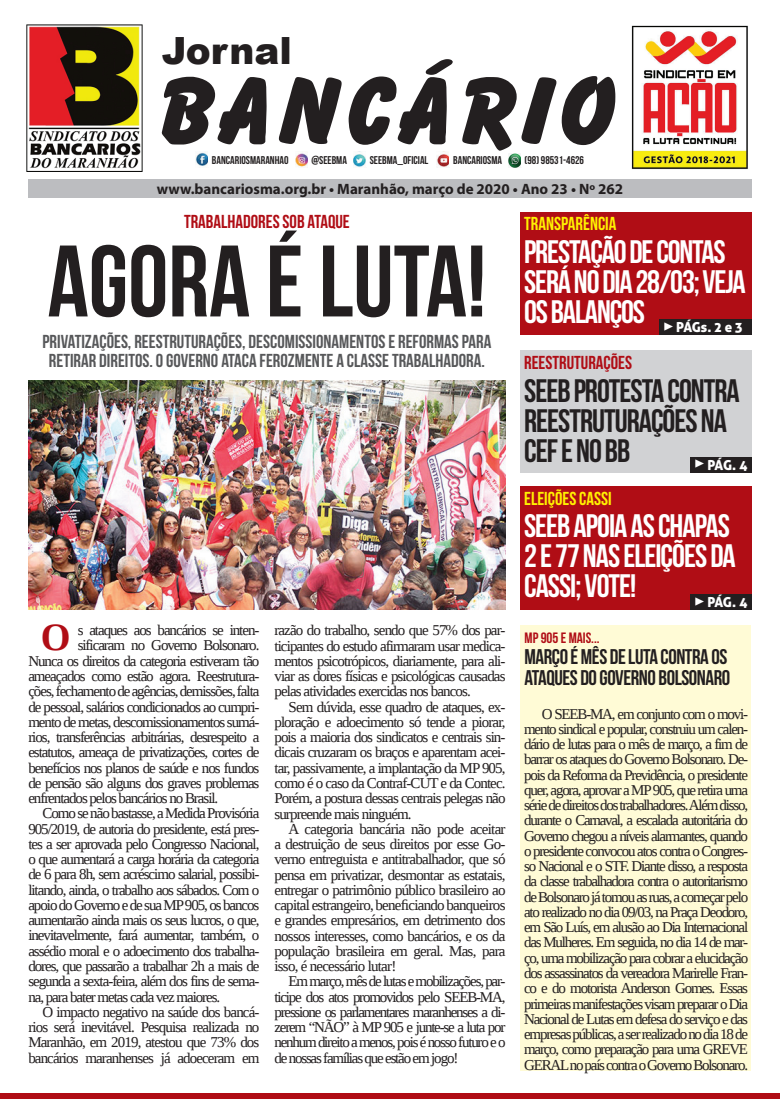
<style>
.page{position:relative;width:780px;height:1099px;background:#fff}
.page>*{position:absolute;margin:0;border:0;box-sizing:border-box;transform-origin:0 0}
.t1{font:101.25px "Bebas Neue";color:#231f20}
.t2{font:700 38.25px "Liberation Serif";color:#b00d15}
.t3{font:900 37.5px "Arial";color:#231f20}
.t4{font:32.5px/30px "Bebas Neue";letter-spacing:-.035em;color:#fff}
.t5{font:32.5px/30px "Bebas Neue";letter-spacing:-.03em;color:#231f20}
.t6{font:21.25px/21.2px "Bebas Neue";letter-spacing:-.02em;color:#231f20}
.t7{font:18.75px/18.8px "Bebas Neue";color:#57585a;text-align:center}
.t8{font:18.75px "Bebas Neue";color:#b00d15}
.t9{font:18.75px "Bebas Neue";color:#fff101}
.t10{font:15px/15.2px "Liberation Serif";letter-spacing:-.07em;color:#231f20;text-align:justify}
.t11{font:700 15px "Myriad Pro";color:#231f20}
.t12{font:15px "Bebas Neue";color:#b00d15}
.t13{font:13.75px "Aller Display";letter-spacing:-.025em;color:#fff}
.t14{font:11.25px "Bebas Neue";color:#231f20}
.s1{font-family:"Minion Pro";font-size:17.5px}
</style>
<div class="page">
<div style="left:28px;top:179px;width:723px;height:19px;background:#bcbdc0"></div>
<div style="left:0;top:1093px;width:780px;height:5px;background:#b00d15"></div>
<svg style="left:162px;top:59px;width:453px;height:92px"></svg>
<img style="left:631px;top:25px;width:117px;height:144px">
<img style="left:27px;top:25px;width:115px;height:146px">
<img style="left:196px;top:152px;width:12px;height:14px">
<img style="left:295px;top:152px;width:13px;height:15px">
<img style="left:353px;top:154px;width:13px;height:13px">
<img style="left:437px;top:154px;width:12px;height:13px">
<svg style="left:508px;top:154px;width:13px;height:13px"></svg>
<div style="left:520px;top:212px;width:231px;height:91px;background:#b00d15"></div>
<div style="left:520px;top:216px;width:231px;height:119px;background:#b00d15"></div>
<img style="left:28px;top:380px;width:477px;height:229px">
<div style="left:659px;top:319px;width:92px;height:16px;background:#231f20"></div>
<div style="left:520px;top:350px;width:231px;height:122px;background:#d1d2d4"></div>
<div style="left:690px;top:457px;width:61px;height:15px;background:#231f20"></div>
<div style="left:520px;top:486px;width:231px;height:92px;background:#b00d15"></div>
<div style="left:520px;top:490px;width:231px;height:119px;background:#b00d15"></div>
<div style="left:690px;top:594px;width:61px;height:15px;background:#231f20"></div>
<div style="left:520px;top:624px;width:231px;height:446px;background:#fffbd6"></div>
<h3 class="t3" style="left:162px;top:29px;width:132px">Jornal</h3>
<p class="t14" style="left:212px;top:154px;width:78px">BANCARIOSMARANHAO</p>
<p class="t14" style="left:311px;top:154px;width:37px">@SEEBMA</p>
<p class="t14" style="left:370px;top:154px;width:60px">SEEBMA_OFICIAL</p>
<p class="t14" style="left:453px;top:154px;width:50px">BANCARIOSMA</p>
<p class="t14" style="left:524px;top:154px;width:61px">(98) 98531-4626</p>
<p class="t11" style="left:157px;top:179px;width:468px">www.bancariosma.org.br • Maranhão, março de 2020 • Ano 23 • Nº 262</p>
<p class="t8" style="left:184px;top:211px;width:167px">TRABALHADORES SOB ATAQUE</p>
<h1 class="t1" style="left:48px;top:226px;width:440px">AGORA É LUTA!</h1>
<p class="t7" style="left:42px;top:332px;width:450px">PRIVATIZAÇÕES, REESTRUTURAÇÕES, DESCOMISSIONAMENTOS E REFORMAS PARA<br>RETIRAR DIREITOS. O GOVERNO ATACA FEROZMENTE A CLASSE TRABALHADORA.</p>
<h2 class="t2" style="left:41px;top:612px;width:31px">O</h2>
<p class="t10" style="left:78px;top:622px;width:183px">s ataques aos bancários se inten-</p>
<p class="t10" style="left:78px;top:637px;width:183px">sificaram no Governo Bolsonaro.</p>
<p class="t10" style="left:28px;top:653px;width:232px">Nunca os direitos da categoria estiveram tão</p>
<p class="t10" style="left:28px;top:668px;width:233px">ameaçados como estão agora. Reestrutura-</p>
<p class="t10" style="left:28px;top:683px;width:232px">ções, fechamento de agências, demissões, falta</p>
<p class="t10" style="left:28px;top:698px;width:233px">de pessoal, salários condicionados ao cumpri-</p>
<p class="t10" style="left:28px;top:714px;width:232px">mento de metas, descomissionamentos sumá-</p>
<p class="t10" style="left:28px;top:729px;width:232px">rios, transferências arbitrárias, desrespeito a</p>
<p class="t10" style="left:28px;top:744px;width:233px">estatutos, ameaça de privatizações, cortes de</p>
<p class="t10" style="left:28px;top:759px;width:232px">benefícios nos planos de saúde e nos fundos</p>
<p class="t10" style="left:28px;top:775px;width:232px">de pensão são alguns dos graves problemas</p>
<p class="t10" style="left:28px;top:790px;width:191px">enfrentados pelos bancários no Brasil.</p>
<p class="t10" style="left:43px;top:805px;width:218px">Como se não bastasse, a Medida Provisória</p>
<p class="t10" style="left:28px;top:821px;width:232px">905/2019, de autoria do presidente, está pres-</p>
<p class="t10" style="left:28px;top:836px;width:232px">tes a ser aprovada pelo Congresso Nacional,</p>
<p class="t10" style="left:28px;top:851px;width:232px">o que aumentará a carga horária da categoria</p>
<p class="t10" style="left:28px;top:866px;width:232px">de 6 para 8h, sem acréscimo salarial, possibi-</p>
<p class="t10" style="left:28px;top:882px;width:233px">litando, ainda, o trabalho aos sábados. Com o</p>
<p class="t10" style="left:28px;top:897px;width:232px">apoio do Governo e de sua MP 905, os bancos</p>
<p class="t10" style="left:28px;top:912px;width:233px">aumentarão ainda mais os seus lucros, o que,</p>
<p class="t10" style="left:28px;top:927px;width:232px">inevitavelmente, fará aumentar, também, o</p>
<p class="t10" style="left:28px;top:943px;width:232px">assédio moral e o adoecimento dos trabalha-</p>
<p class="t10" style="left:28px;top:958px;width:233px">dores, que passarão a trabalhar 2h a mais de</p>
<p class="t10" style="left:28px;top:973px;width:232px">segunda a sexta-feira, além dos fins de sema-</p>
<p class="t10" style="left:28px;top:988px;width:193px">na, para bater metas cada vez maiores.</p>
<p class="t10" style="left:43px;top:1004px;width:218px">O impacto negativo na saúde dos bancá-</p>
<p class="t10" style="left:28px;top:1019px;width:232px">rios será inevitável. Pesquisa realizada no</p>
<p class="t10" style="left:28px;top:1034px;width:232px">Maranhão, em 2019, atestou que 73% dos</p>
<p class="t10" style="left:28px;top:1049px;width:232px">bancários maranhenses já adoeceram em</p>
<p class="t10" style="left:274px;top:622px;width:233px">razão do trabalho, sendo que 57% dos par&shy;ticipantes do estudo afirmaram usar medica&shy;mentos psicotrópicos, diariamente, para ali&shy;viar as dores físicas e psicológicas causadas pelas atividades exercidas nos bancos.</p>
<p class="t10" style="left:274px;top:699px;width:233px;text-indent:14px">Sem dúvida, esse quadro de ataques, ex&shy;ploração e adoecimento só tende a piorar, pois a maioria dos sindicatos e centrais sin&shy;dicais cruzaram os braços e aparentam acei&shy;tar, passivamente, a implantação da MP 905, como é o caso da Contraf-CUT e da Contec.<br>Porém, a postura dessas centrais pelegas não surpreende mais ninguém.</p>
<p class="t10" style="left:274px;top:821px;width:233px;text-indent:14px">A categoria bancária não pode aceitar a destruição de seus direitos por esse Go&shy;verno entreguista e antitrabalhador, que só pensa em privatizar, desmontar as estatais, entregar o patrimônio público brasileiro ao capital estrangeiro, beneficiando banqueiros e grandes empresários, em detrimento dos nossos interesses, como bancários, e os da população brasileira em geral. Mas, para isso, é necessário lutar!</p>
<p class="t10" style="left:274px;top:973px;width:233px;text-indent:14px">Em março, mês de lutas e mobilizações, par&shy;ticipe dos atos promovidos pelo SEEB-MA, pressione os parlamentares maranhenses a di&shy;zerem “NÃO” à MP 905 e junte-se a luta por nenhum direito a menos, pois é nosso futuro e o de nossas famílias que estão em jogo!</p>
<p class="t9" style="left:524px;top:213px;width:94px">TRANSPARÊNCIA</p>
<h3 class="t4" style="left:524px;top:236px;width:223px">PRESTAÇÃO DE CONTAS<br>SERÁ NO DIA 28/03; VEJA<br>OS BALANÇOS</h3>
<p class="t13" style="left:663px;top:319px;width:81px"><span class="s1">▶</span> PÁGs. 2 e 3</p>
<p class="t8" style="left:524px;top:352px;width:109px">REESTRUTURAÇÕES</p>
<h3 class="t5" style="left:524px;top:375px;width:217px">SEEB PROTESTA CONTRA<br>REESTRUTURAÇÕES NA<br>CEF E NO BB</h3>
<p class="t13" style="left:694px;top:456px;width:55px"><span class="s1">▶</span> PÁG. 4</p>
<p class="t9" style="left:524px;top:488px;width:89px">ELEIÇÕES CASSI</p>
<h3 class="t4" style="left:524px;top:511px;width:213px">SEEB APOIA AS CHAPAS<br>2 E 77 NAS ELEIÇÕES DA<br>CASSI; VOTE!</h3>
<p class="t13" style="left:694px;top:593px;width:55px"><span class="s1">▶</span> PÁG. 4</p>
<p class="t12" style="left:524px;top:629px;width:77px">MP 905 E MAIS...</p>
<h3 class="t6" style="left:524px;top:645px;width:207px">MARÇO É MÊS DE LUTA CONTRA OS<br>ATAQUES DO GOVERNO BOLSONARO</h3>
<p class="t10" style="left:524px;top:705px;width:225px;text-indent:18px">O SEEB-MA, em conjunto com o movi&shy;mento sindical e popular, construiu um calen&shy;dário de lutas para o mês de março, a fim de barrar os ataques do Governo Bolsonaro. De&shy;pois da Reforma da Previdência, o presidente quer, agora, aprovar a MP 905, que retira uma série de direitos dos trabalhadores. Além disso, durante o Carnaval, a escalada autoritária do Governo chegou a níveis alarmantes, quando o presidente convocou atos contra o Congres&shy;so Nacional e o STF. Diante disso, a resposta da classe trabalhadora contra o autoritarismo de Bolsonaro já tomou as ruas, a começar pelo ato realizado no dia 09/03, na Praça Deodoro, em São Luís, em alusão ao Dia Internacional das Mulheres. Em seguida, no dia 14 de mar&shy;ço, uma mobilização para cobrar a elucidação dos assassinatos da vereadora Marirelle Fran&shy;co e do motorista Anderson Gomes. Essas primeiras manifestações visam preparar o Dia Nacional de Lutas em defesa do serviço e das empresas públicas, a ser realizado no dia 18 de março, como preparação para uma GREVE GERAL no país contra o Governo Bolsonaro.</p>
</div>
